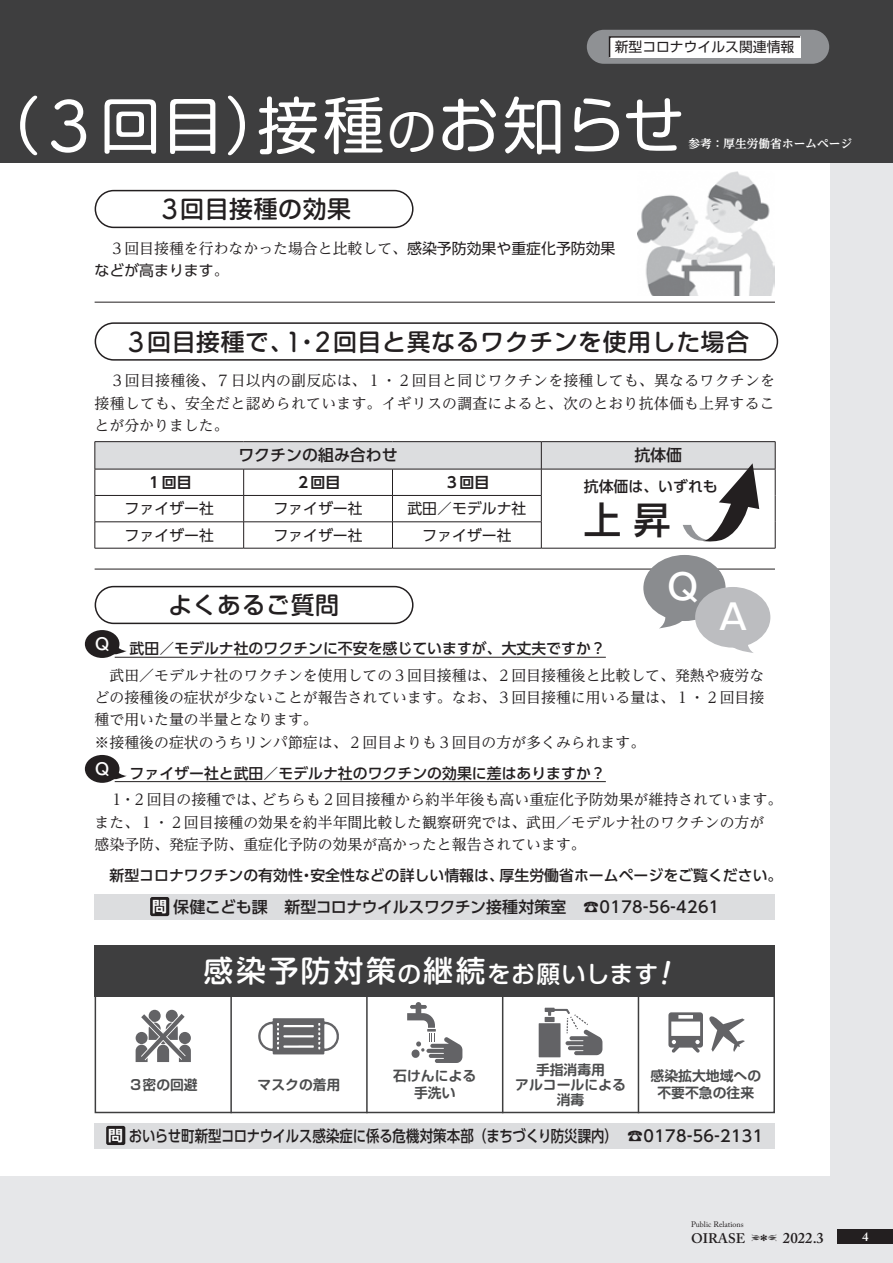
<style>
.page{position:relative;width:893px;height:1263px;background:#fff}
.page>*{position:absolute;margin:0;border:0;box-sizing:border-box;transform-origin:0 0}
.t1{font:70.95px "Tsuku A Rd Gothic Std M";color:#fff}
.t2{font:61.65px "Soft Go Std";letter-spacing:.01em;color:#fff}
.t3{font:500 37.2px "UD Shin Go Pr 6 N";color:#231f20}
.t4{font:500 35.1px "Gothic MB101 Pr 6";color:#fff}
.t5{font:500 29.7px "Soft Go Std";letter-spacing:.095em;color:#fff}
.t6{font:27.45px "Tsuku A Rd Gothic Std D";color:#231f20}
.t7{font:500 23.85px "Soft Go Std";letter-spacing:.025em;color:#231f20}
.t8{font:500 16.2px "Gothic MB101 Pr 6";color:#fff}
.t9{font:500 15.9px "UD Shin Go Pr 6 N";color:#231f20;scale:.84 1}
.t10{font:500 15.9px "UD Shin Go Pr 6 N";letter-spacing:.025em;color:#231f20}
.t11{font:500 15.9px "UD Shin Go Pr 6 N";letter-spacing:-.02em;color:#231f20}
.t12{font:500 15.9px "UD Shin Go Pr 6 N";color:#231f20}
.t13{font:14.85px/22.4px "UD Reimin Pr 6 N";color:#231f20}
.t14{font:500 14.85px "UD Shin Go Pr 6 N";color:#231f20}
.t15{font:14.85px "UD Shin Go Pr 6 N";color:#231f20}
.t16{font:700 14.85px "UD Shin Go Pr 6 N De";color:#231f20}
.t17{font:600 14.85px "Adobe Caslon Pro";color:#231f20}
.t18{font:700 13.8px/14.9px "Soft Go Std De";color:#4b4c4d;text-align:center}
.t19{font:13.8px "UD Shin Go Pr 6 N";color:#231f20}
.t20{font:600 13.8px "Adobe Caslon Pro";color:#231f20}
.t21{font:600 12.75px "Adobe Caslon Pro";color:#fff}
.t22{font:700 11.7px "UD Reimin Pr 6 N";color:#fff}
.t23{font:7.95px "Adobe Caslon Pro";color:#231f20}
.s1{font-size:49.35px;color:#231f20}
.s2{font-family:"UD Shin Go Pr 6 N"}
.s3{font-family:"UD Reimin Pr 6 N"}
.s4{font-family:"Tsuku A Rd Gothic Std D";font-weight:400;font-size:27.45px}
.s5{font-family:"UD Shin Go Pr 6 N De";font-weight:700;font-size:14.85px;color:#fff}
.s6{font-size:23.85px}
</style>
<div class="page">
<div style="left:0;top:0;width:893px;height:163px;background:#3e3e3f"></div>
<div style="left:0;top:164px;width:893px;height:1099px;background:#e6e7e9"></div>
<div style="left:0;top:164px;width:829px;height:1012px;background:#fff"></div>
<div style="left:587px;top:30px;width:242px;height:34px;background:#8f9194;border-radius:17px"></div>
<svg style="left:608px;top:36px;width:193px;height:22px"></svg>
<svg style="left:94px;top:968px;width:681px;height:146px"></svg>
<hr style="left:230px;top:996px;width:2px;height:117px;background:#3e3e3f">
<hr style="left:366px;top:996px;width:2px;height:117px;background:#3e3e3f">
<hr style="left:502px;top:996px;width:1px;height:117px;background:#3e3e3f">
<hr style="left:638px;top:996px;width:1px;height:117px;background:#3e3e3f">
<div style="left:95px;top:190px;width:319px;height:38px;border:2px solid #231f20;border-radius:18px"></div>
<div style="left:95px;top:322px;width:683px;height:39px;border:2px solid #231f20;border-radius:18px"></div>
<div style="left:95px;top:586px;width:319px;height:38px;border:2px solid #231f20;border-radius:18px"></div>
<hr style="left:95px;top:441px;width:149px;height:1px;background:#231f20">
<hr style="left:244px;top:441px;width:148px;height:1px;background:#231f20">
<hr style="left:392px;top:441px;width:149px;height:1px;background:#231f20">
<hr style="left:541px;top:441px;width:234px;height:1px;background:#231f20">
<hr style="left:95px;top:548px;width:149px;height:1px;background:#231f20">
<hr style="left:244px;top:548px;width:148px;height:1px;background:#231f20">
<hr style="left:392px;top:548px;width:149px;height:1px;background:#231f20">
<hr style="left:541px;top:548px;width:234px;height:1px;background:#231f20">
<hr style="left:95px;top:302px;width:680px;height:1px;background:#231f20">
<hr style="left:95px;top:569px;width:680px;height:1px;background:#231f20">
<hr style="left:115px;top:657px;width:491px;height:1px;background:#231f20">
<hr style="left:115px;top:781px;width:491px;height:1px;background:#231f20">
<div style="left:95px;top:894px;width:680px;height:25px;background:#dcdddf"></div>
<div style="left:150px;top:897px;width:19px;height:19px;background:#231f20;border-radius:2px"></div>
<div style="left:95px;top:1123px;width:680px;height:25px;background:#dcdddf"></div>
<div style="left:106px;top:1126px;width:19px;height:19px;background:#231f20;border-radius:2px"></div>
<div style="left:95px;top:945px;width:680px;height:51px;background:#3e3e3f"></div>
<svg style="left:258px;top:1018px;width:82px;height:37px"></svg>
<svg style="left:136px;top:1010px;width:55px;height:52px"></svg>
<div style="left:179px;top:1032px;width:12px;height:12px;background:#636366;border-radius:50%"></div>
<div style="left:539px;top:1023px;width:21px;height:34px;background:#636366"></div>
<svg style="left:545px;top:1008px;width:57px;height:47px"></svg>
<svg style="left:407px;top:1002px;width:55px;height:61px"></svg>
<svg style="left:668px;top:1012px;width:77px;height:41px"></svg>
<img style="left:638px;top:172px;width:136px;height:124px">
<div style="left:643px;top:555px;width:83px;height:66px;background:#8a8c8f;border-radius:50%"></div>
<div style="left:695px;top:587px;width:75px;height:61px;background:#bcbdc0;border-radius:50%"></div>
<svg style="left:659px;top:614px;width:23px;height:14px"></svg>
<svg style="left:726px;top:642px;width:28px;height:11px"></svg>
<div style="left:85px;top:630px;width:34px;height:28px;background:#231f20;border-radius:50%"></div>
<svg style="left:111px;top:647px;width:16px;height:9px"></svg>
<div style="left:85px;top:755px;width:34px;height:28px;background:#231f20;border-radius:50%"></div>
<svg style="left:111px;top:772px;width:16px;height:9px"></svg>
<svg style="left:95px;top:442px;width:681px;height:106px"></svg>
<div style="left:838px;top:1229px;width:55px;height:15px;background:#231f20"></div>
<h2 class="t2" style="left:-20px;top:82px;width:63px">（</h2>
<h1 class="t1" style="left:34px;top:71px;width:72px">３</h1>
<p class="t19" style="left:615px;top:36px;width:181px">新型コロナウイルス関連情報</p>
<h2 class="t2" style="left:99px;top:82px;width:187px">回目）</h2>
<h2 class="t2" style="left:257px;top:82px;width:429px">接種<span class="s1">の</span>お知らせ</h2>
<p class="t22" style="left:688px;top:134px;width:165px">参考：厚生労働省ホームページ</p>
<h3 class="t7" style="left:180px;top:192px;width:173px">回目接種の効果</h3>
<h3 class="t6" style="left:156px;top:188px;width:29px">３</h3>
<p class="t13" style="left:95px;top:237px;width:522px">　３回目接種を行わなかった場合と比較して、<span class="s2">感染予防効果や重症化予防効果</span></p>
<p class="t15" style="left:95px;top:259px;width:135px">などが高まります<span class="s3">。</span></p>
<h3 class="t7" style="left:333px;top:325px;width:418px">回目と異なるワクチンを使用した場合</h3>
<h3 class="t7" style="left:147px;top:325px;width:173px">回目接種で ・<span class="s4">1</span>、</h3>
<h3 class="t6" style="left:315px;top:321px;width:18px">2</h3>
<h3 class="t6" style="left:122px;top:321px;width:29px">３</h3>
<p class="t13" style="left:95px;top:369px;width:682px;text-align:justify">　３回目接種後、７日以内の副反応は、１・２回目と同じワクチンを接種しても、異なるワクチンを接種しても、安全だと認められています。イギリスの調査によると、次のとおり抗体価も上昇することが分かりました。</p>
<p class="t16" style="left:147px;top:470px;width:46px">１回目</p>
<p class="t12" style="left:238px;top:442px;width:161px">ワクチンの組み合わせ</p>
<p class="t16" style="left:296px;top:470px;width:46px">２回目</p>
<p class="t16" style="left:445px;top:470px;width:46px">３回目</p>
<p class="t12" style="left:634px;top:442px;width:49px">抗体価</p>
<p class="t14" style="left:584px;top:474px;width:135px">抗体価は、いずれも</p>
<p class="t15" style="left:125px;top:497px;width:91px">ファイザー社</p>
<h3 class="t3" style="left:584px;top:490px;width:88px">上昇</h3>
<p class="t15" style="left:273px;top:497px;width:91px">ファイザー社</p>
<p class="t15" style="left:407px;top:497px;width:121px">武田／モデルナ社</p>
<p class="t15" style="left:125px;top:523px;width:91px">ファイザー社</p>
<p class="t15" style="left:273px;top:523px;width:91px">ファイザー社</p>
<p class="t15" style="left:422px;top:523px;width:91px">ファイザー社</p>
<h3 class="t7" style="left:168px;top:588px;width:173px">よくあるご質問</h3>
<h3 class="t4" style="left:667px;top:558px;width:32px">Q</h3>
<h3 class="t4" style="left:719px;top:588px;width:30px">A</h3>
<p class="t8" style="left:95px;top:631px;width:16px">Q</p>
<p class="t14" style="left:115px;top:636px;width:493px">　武田／モデルナ社のワクチンに不安を感じていますが、大丈夫ですか?</p>
<p class="t13" style="left:95px;top:663px;width:671px">　武田／モデルナ社のワクチンを使用しての３回目接種は、２回目接種後と比較して、発熱や疲労などの接種後の症状が少ないことが報告されています。なお、３回目接種に用いる量は、１・２回目接種で用いた量の半量となります。<br>※接種後の症状のうちリンパ節症は、２回目よりも３回目の方が多くみられます。</p>
<p class="t14" style="left:115px;top:761px;width:493px">　ファイザー社と武田／モデルナ社のワクチンの効果に差はありますか?</p>
<p class="t13" style="left:261px;top:788px;width:522px">どちらも２回目接種から約半年後も高い重症化予防効果が維持されています。</p>
<p class="t8" style="left:95px;top:756px;width:16px">Q</p>
<p class="t13" style="left:132px;top:788px;width:135px">２回目の接種では、</p>
<p class="t13" style="left:95px;top:788px;width:671px">　１<br>また、１・２回目接種の効果を約半年間比較した観察研究では、武田／モデルナ社のワクチンの方が感染予防、発症予防、重症化予防の効果が高かったと報告されています。</p>
<p class="t14" style="left:500px;top:863px;width:284px">厚生労働省ホームページをご覧ください。</p>
<p class="t13" style="left:121px;top:788px;width:16px">・</p>
<p class="t14" style="left:310px;top:863px;width:195px">安全性などの詳しい情報は、</p>
<p class="t14" style="left:109px;top:863px;width:195px">新型コロナワクチンの有効性</p>
<p class="t14" style="left:299px;top:863px;width:16px">・</p>
<p class="t11" style="left:152px;top:894px;width:416px"><span class="s5">問</span>保健こども課　新型コロナウイルスワクチン接種対策室</p>
<p class="t10" style="left:583px;top:894px;width:138px">☎0178-56-4261</p>
<h3 class="t5" style="left:204px;top:950px;width:456px">感染予防対策<span class="s6">の</span>継続<span class="s6">をお願いします</span></h3>
<p class="t18" style="left:129px;top:1076px;width:71px">３密の回避</p>
<p class="t18" style="left:258px;top:1076px;width:84px">マスクの着用</p>
<p class="t18" style="left:393px;top:1067px;width:84px">石けんによる</p>
<p class="t18" style="left:414px;top:1084px;width:43px">手洗い</p>
<p class="t18" style="left:515px;top:1061px;width:112px">手指消毒用<br>アルコールによる消毒</p>
<p class="t18" style="left:651px;top:1066px;width:112px;line-height:17px">感染拡大地域への不要不急の往来</p>
<p class="t9" style="left:108px;top:1123px;width:608px"><span class="s5">問</span>おいらせ町新型コロナウイルス感染症に係る危機対策本部（まちづくり防災課内(</p>
<p class="t10" style="left:627px;top:1123px;width:138px">☎0178-56-2131</p>
<p class="t23" style="left:691px;top:1220px;width:54px">Public Relations</p>
<p class="t20" style="left:691px;top:1230px;width:56px">OIRASE</p>
<p class="t17" style="left:783px;top:1229px;width:43px">2022.3</p>
<p class="t21" style="left:862px;top:1229px;width:8px">4</p>
</div>
